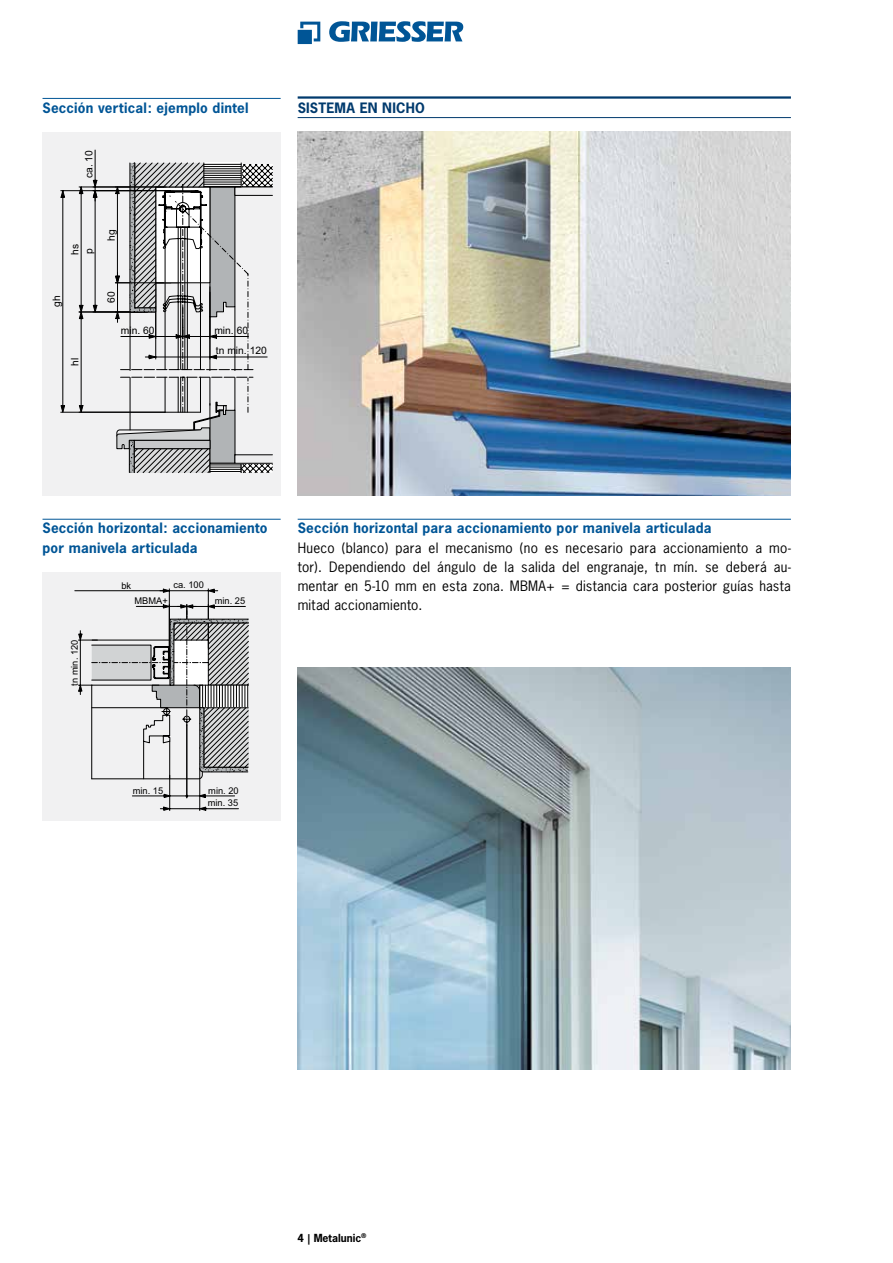
<style>
.page{position:relative;width:893px;height:1263px;background:#fff}
.page>*{position:absolute;margin:0;border:0;box-sizing:border-box;transform-origin:0 0}
.t1{font:13.5px/19.2px "News Gothic";letter-spacing:.015em;color:#000;text-align:justify}
.t2{font:700 13.5px/19.2px "News Gothic";letter-spacing:.02em;color:#005596}
.t3{font:700 13.5px "News Gothic";letter-spacing:.015em;color:#003a6d}
.t4{font:700 10.5px "News Gothic";color:#000}
.t5{font:10.35px/20.5px "Arial";color:#000}
.t6{font:9.3px/12.1px "Arial";color:#000}
</style>
<div class="page">
<svg style="left:298px;top:22px;width:22px;height:22px"></svg>
<svg style="left:329px;top:21px;width:134px;height:21px"></svg>
<div style="left:43px;top:572px;width:238px;height:248px;background:#f1f1f2"></div>
<hr style="left:75px;top:590px;width:94px;height:1px;background:#000">
<svg style="left:78px;top:589px;width:171px;height:222px"></svg>
<img style="left:298px;top:668px;width:493px;height:401px">
<img style="left:298px;top:132px;width:493px;height:363px">
<div style="left:43px;top:132px;width:238px;height:363px;background:#f1f1f2"></div>
<svg style="left:61px;top:150px;width:212px;height:323px"></svg>
<hr style="left:180px;top:377px;width:1px;height:35px;background:#000">
<hr style="left:178px;top:377px;width:1px;height:35px;background:#000">
<hr style="left:200px;top:377px;width:1px;height:35px;background:#000">
<hr style="left:165px;top:377px;width:1px;height:35px;background:#000">
<hr style="left:165px;top:412px;width:36px;height:1px;background:#000">
<hr style="left:298px;top:96px;width:493px;height:3px;background:#003a6d">
<hr style="left:298px;top:117px;width:493px;height:1px;background:#003a6d">
<hr style="left:43px;top:98px;width:238px;height:1px;background:#005596">
<hr style="left:43px;top:519px;width:238px;height:1px;background:#005596">
<hr style="left:298px;top:519px;width:493px;height:1px;background:#005596">
<p class="t2" style="left:43px;top:98px;width:208px">Sección vertical: ejemplo dintel</p>
<p class="t3" style="left:298px;top:99px;width:129px">Sistema en nicho</p>
<p class="t5" style="left:79px;top:178px;width:30px;rotate:-90deg">ca. 10</p>
<p class="t5" style="left:65px;top:255px;width:12px;rotate:-90deg">hs</p>
<p class="t5" style="left:79px;top:254px;width:7px;rotate:-90deg">p</p>
<p class="t5" style="left:101px;top:241px;width:13px;rotate:-90deg">hg</p>
<p class="t5" style="left:46px;top:307px;width:13px;rotate:-90deg">gh</p>
<p class="t5" style="left:65px;top:366px;width:10px;rotate:-90deg">hl</p>
<p class="t5" style="left:101px;top:303px;width:13px;rotate:-90deg">60</p>
<p class="t5" style="left:121px;top:320px;width:35px">min. 60</p>
<p class="t5" style="left:214px;top:320px;width:54px">min. 60<br>tn min. 120</p>
<p class="t2" style="left:43px;top:518px;width:227px">Sección horizontal: accionamiento por manivela articulada</p>
<p class="t2" style="left:298px;top:518px;width:415px">Sección horizontal para accionamiento por manivela articulada</p>
<p class="t1" style="left:298px;top:538px;width:495px">Hueco (blanco) para el mecanismo (no es necesario para accionamiento a mo&shy;tor). Dependiendo del ángulo de la salida del engranaje, tn mín. se deberá au&shy;mentar en 5-10 mm en esta zona. MBMA+ = distancia cara posterior guías hasta mitad accionamiento.</p>
<p class="t6" style="left:173px;top:579px;width:32px">ca. 100</p>
<p class="t6" style="left:121px;top:580px;width:11px">bk</p>
<p class="t6" style="left:135px;top:595px;width:35px">MBMA+</p>
<p class="t6" style="left:215px;top:595px;width:32px">min. 25</p>
<p class="t6" style="left:69px;top:686px;width:47px;rotate:-90deg">tn min. 120</p>
<p class="t6" style="left:133px;top:785px;width:32px">min. 15</p>
<p class="t6" style="left:208px;top:785px;width:32px">min. 20 min. 35</p>
<p class="t4" style="left:298px;top:1231px;width:70px">4 | Metalunic<sup>®</sup></p>
</div>
